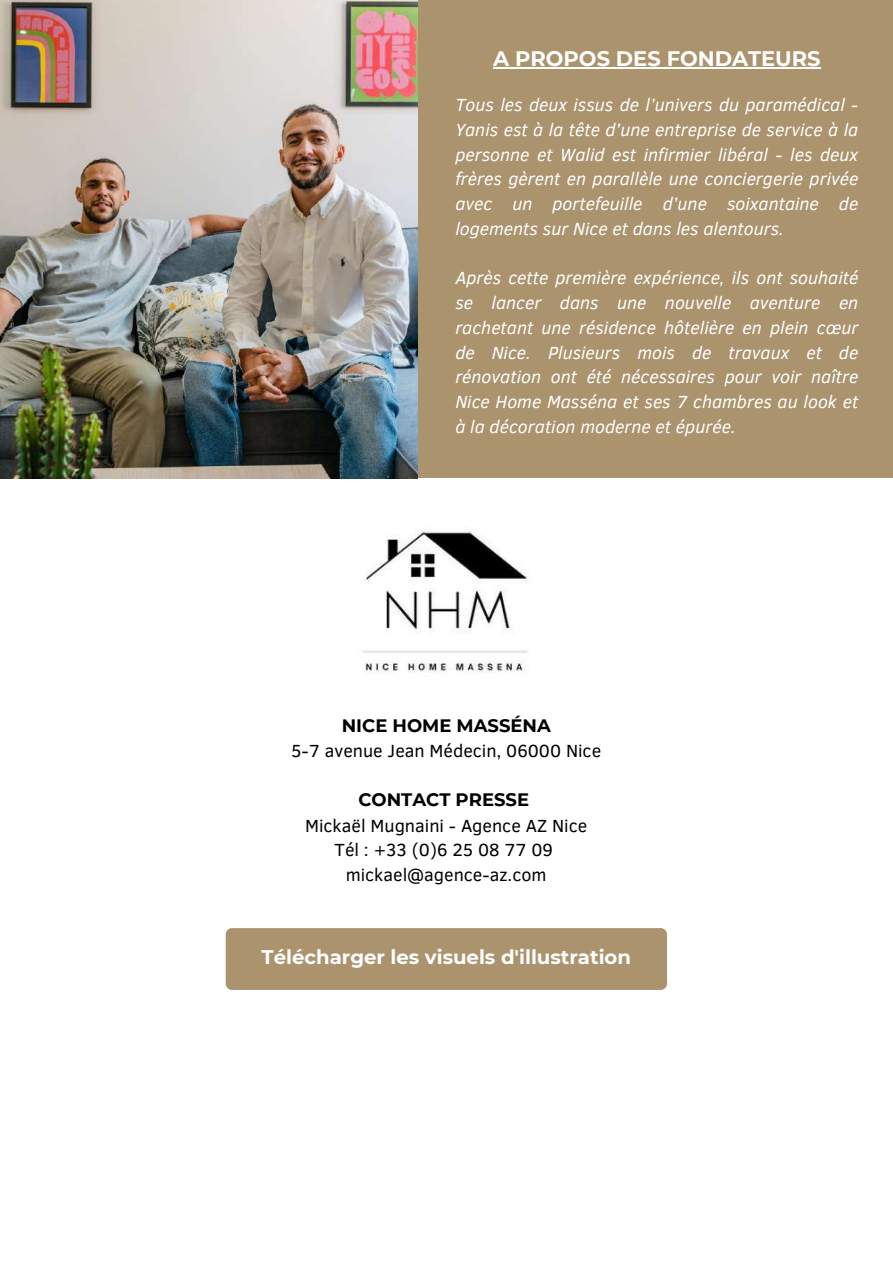
<style>
.page{position:relative;width:893px;height:1264px;background:#fff}
.page>*{position:absolute;margin:0;border:0;box-sizing:border-box;transform-origin:0 0}
.t1{font:700 21px "Montserrat";color:#fff}
.t2{font:700 19.65px "Montserrat";color:#fff}
.t3{font:italic 18px/24.8px "Clear Sans";color:#fff;text-align:justify}
.t4{font:18px/24.8px "Clear Sans";color:#000;text-align:center}
.t5{font:700 18px "Montserrat";color:#000}
</style>
<div class="page">
<div style="left:0;top:0;width:892px;height:478px;background:#ab936e"></div>
<img style="left:0;top:0;width:417px;height:479px">
<div style="left:226px;top:928px;width:441px;height:61px;background:#ab936e"></div>
<img style="left:362px;top:531px;width:166px;height:140px">
<hr style="left:493px;top:67px;width:327px;height:1px;background:#fff">
<p class="t1" style="left:493px;top:46px;width:329px">A PROPOS DES FONDATEURS</p>
<p class="t3" style="left:455px;top:92px;width:404px">Tous les deux issus de l’univers du paramédical - Yanis est à la tête d’une entreprise de service à la personne et Walid est infirmier libéral - les deux frères gèrent en parallèle une conciergerie privée avec un portefeuille d’une soixantaine de logements sur Nice et dans les alentours.</p>
<p class="t3" style="left:455px;top:265px;width:404px">Après cette première expérience, ils ont souhaité se lancer dans une nouvelle aventure en rachetant une résidence hôtelière en plein cœur de Nice. Plusieurs mois de travaux et de rénovation ont été nécessaires pour voir naître Nice Home Masséna et ses 7 chambres au look et à la décoration moderne et épurée.</p>
<p class="t5" style="left:342px;top:714px;width:211px">NICE HOME MASSÉNA</p>
<p class="t4" style="left:291px;top:737px;width:311px">5-7 avenue Jean Médecin, 06000 Nice</p>
<p class="t5" style="left:358px;top:788px;width:172px">CONTACT PRESSE</p>
<p class="t4" style="left:305px;top:812px;width:283px">Mickaël Mugnaini - Agence AZ Nice<br>Tél : +33 (0)6 25 08 77 09 mickael@agence-az.com</p>
<p class="t2" style="left:261px;top:944px;width:371px">Télécharger les visuels d'illustration</p>
</div>
